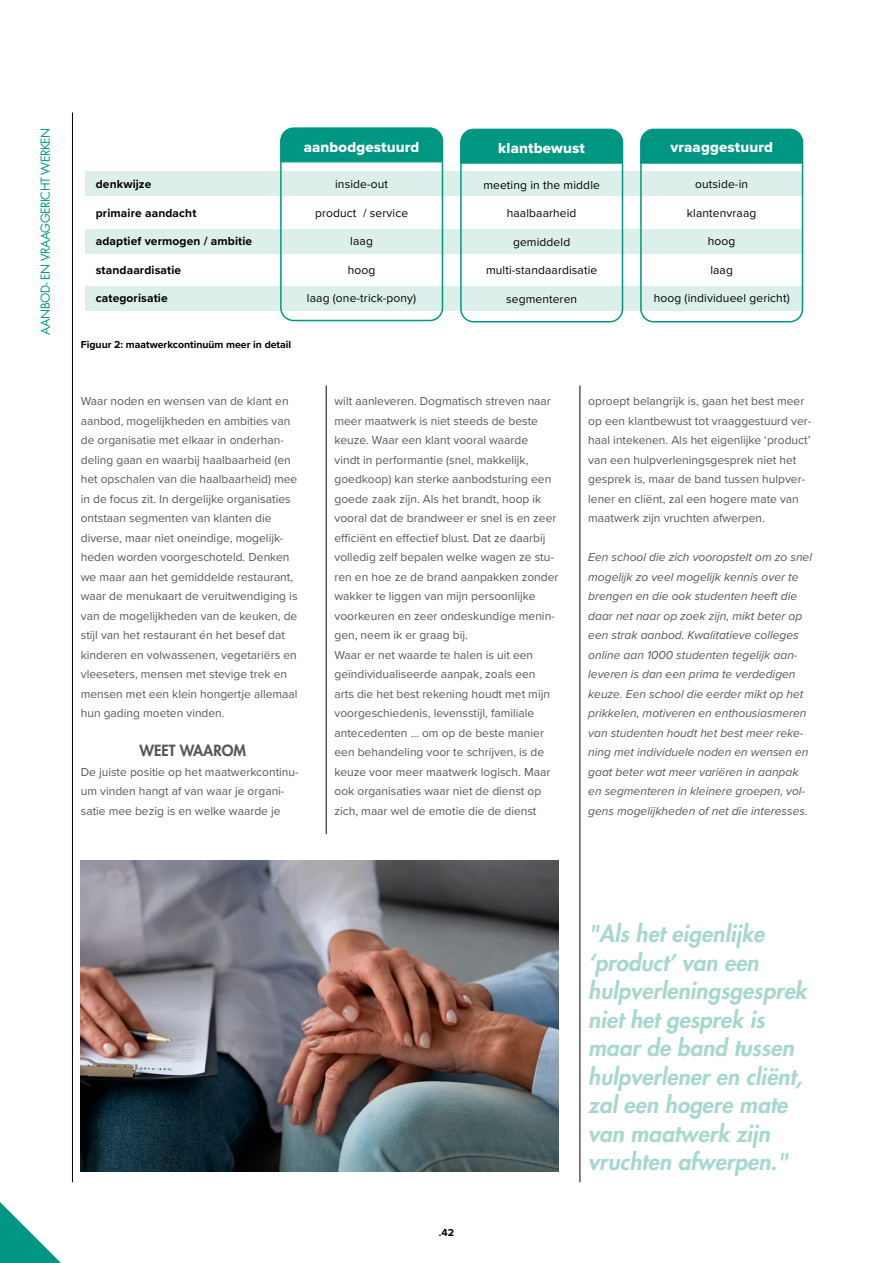
<style>
.page{position:relative;width:893px;height:1263px;background:#fff}
.page>*{position:absolute;margin:0;border:0;box-sizing:border-box;transform-origin:0 0}
.t1{font:italic 800 22.5px/28.5px "Futura Std";color:#a6d8d0}
.t2{font:15px "Proxima Nova Extrabld";letter-spacing:.01em;color:#fff}
.t3{font:800 15px "Futura Std";color:#555756}
.t4{font:12px/19.5px "Proxima Nova";color:#555756}
.t5{font:italic 12px/19.5px "Proxima Nova";color:#555756}
.t6{font:12px "Proxima Nova";letter-spacing:.01em;color:#000}
.t7{font:700 12px "Proxima Nova";letter-spacing:.01em;color:#000}
.t8{font:12px "Futura Std";letter-spacing:-.04em;color:#009782}
.t9{font:700 10.5px "Proxima Nova";color:#000}
</style>
<div class="page">
<hr style="left:580px;top:386px;width:1px;height:796px;background:#000">
<hr style="left:326px;top:386px;width:1px;height:448px;background:#000">
<hr style="left:72px;top:113px;width:1px;height:1069px;background:#000">
<svg style="left:0;top:1202px;width:61px;height:61px"></svg>
<img style="left:81px;top:861px;width:477px;height:311px">
<svg style="left:640px;top:128px;width:163px;height:36px;background:#0b9b87"></svg>
<svg style="left:460px;top:128px;width:163px;height:36px;background:#0b9b87"></svg>
<svg style="left:281px;top:127px;width:162px;height:36px;background:#0a9b87"></svg>
<div style="left:86px;top:172px;width:716px;height:24px;background:#ddefea"></div>
<div style="left:86px;top:229px;width:716px;height:24px;background:#ddefea"></div>
<div style="left:86px;top:286px;width:716px;height:24px;background:#ddefea"></div>
<div style="left:280px;top:128px;width:163px;height:193px;border:2px solid #009782;border-radius:13px"></div>
<div style="left:460px;top:130px;width:163px;height:192px;border:2px solid #009782;border-radius:13px"></div>
<div style="left:640px;top:130px;width:163px;height:192px;border:2px solid #009782;border-radius:13px"></div>
<p class="t8" style="left:38px;top:335px;width:208px;rotate:-90deg">AANBOD- EN VRAAGGERICHT WERKEN</p>
<p class="t7" style="left:96px;top:175px;width:57px">denkwijze</p>
<p class="t7" style="left:96px;top:204px;width:102px">primaire aandacht</p>
<p class="t7" style="left:96px;top:232px;width:158px">adaptief vermogen / ambitie</p>
<p class="t7" style="left:96px;top:261px;width:87px">standaardisatie</p>
<p class="t7" style="left:96px;top:289px;width:73px">categorisatie</p>
<p class="t9" style="left:81px;top:336px;width:212px">Figuur 2: maatwerkcontinuüm meer in detail</p>
<p class="t2" style="left:304px;top:136px;width:117px">aanbodgestuurd</p>
<p class="t2" style="left:498px;top:136px;width:88px">klantbewust</p>
<p class="t2" style="left:670px;top:136px;width:104px">vraaggestuurd</p>
<p class="t6" style="left:335px;top:175px;width:54px">inside-out</p>
<p class="t6" style="left:315px;top:204px;width:95px">product / service</p>
<p class="t6" style="left:350px;top:232px;width:24px">laag</p>
<p class="t6" style="left:348px;top:261px;width:29px">hoog</p>
<p class="t6" style="left:307px;top:289px;width:111px">laag (one-trick-pony)</p>
<p class="t6" style="left:695px;top:175px;width:54px">outside-in</p>
<p class="t6" style="left:687px;top:204px;width:71px">klantenvraag</p>
<p class="t6" style="left:708px;top:232px;width:29px">hoog</p>
<p class="t6" style="left:710px;top:261px;width:24px">laag</p>
<p class="t6" style="left:654px;top:289px;width:137px">hoog (individueel gericht)</p>
<p class="t6" style="left:483px;top:176px;width:118px">meeting in the middle</p>
<p class="t6" style="left:507px;top:205px;width:71px">haalbaarheid</p>
<p class="t6" style="left:513px;top:233px;width:59px">gemiddeld</p>
<p class="t6" style="left:486px;top:262px;width:113px">multi-standaardisatie</p>
<p class="t6" style="left:506px;top:290px;width:73px">segmenteren</p>
<p class="t4" style="left:81px;top:391px;width:218px">Waar noden en wensen van de klant en aanbod, mogelijkheden en ambities van de organisatie met elkaar in onderhan&shy;deling gaan en waarbij haalbaarheid (en het opschalen van die haalbaarheid) mee in de focus zit. In dergelijke organisaties ontstaan segmenten van klanten die diverse, maar niet oneindige, mogelijk&shy;heden worden voorgeschoteld. Denken we maar aan het gemiddelde restaurant, waar de menukaart de veruitwendiging is van de mogelijkheden van de keuken, de stijl van het restaurant én het besef dat kinderen en volwassenen, vegetariërs en vleeseters, mensen met stevige trek en mensen met een klein hongertje allemaal hun gading moeten vinden.</p>
<p class="t3" style="left:140px;top:741px;width:108px">WEET WAAROM</p>
<p class="t4" style="left:81px;top:761px;width:219px">De juiste positie op het maatwerkcontinu&shy;üm vinden hangt af van waar je organi&shy;satie mee bezig is en welke waarde je</p>
<p class="t4" style="left:334px;top:391px;width:225px">wilt aanleveren. Dogmatisch streven naar meer maatwerk is niet steeds de beste keuze. Waar een klant vooral waarde<br>vindt in performantie (snel, makkelijk, goedkoop) kan sterke aanbodsturing een goede zaak zijn. Als het brandt, hoop ik vooral dat de brandweer er snel is en zeer efficiënt en effectief blust. Dat ze daarbij volledig zelf bepalen welke wagen ze stu&shy;ren en hoe ze de brand aanpakken zonder wakker te liggen van mijn persoonlijke voorkeuren en zeer ondeskundige menin&shy;gen, neem ik er graag bij.<br>Waar er net waarde te halen is uit een geïndividualiseerde aanpak, zoals een<br>arts die het best rekening houdt met mijn voorgeschiedenis, levensstijl, familiale antecedenten … om op de beste manier een behandeling voor te schrijven, is de keuze voor meer maatwerk logisch. Maar ook organisaties waar niet de dienst op zich, maar wel de emotie die de dienst</p>
<p class="t4" style="left:588px;top:391px;width:225px">oproept belangrijk is, gaan het best meer op een klantbewust tot vraaggestuurd ver&shy;haal intekenen. Als het eigenlijke ‘product’ van een hulpverleningsgesprek niet het gesprek is, maar de band tussen hulpver&shy;lener en cliënt, zal een hogere mate van maatwerk zijn vruchten afwerpen.</p>
<p class="t5" style="left:588px;top:547px;width:225px">Een school die zich vooropstelt om zo snel mogelijk zo veel mogelijk kennis over te brengen en die ook studenten heeft die daar net naar op zoek zijn, mikt beter op een strak aanbod. Kwalitatieve colleges online aan 1000 studenten tegelijk aan&shy;leveren is dan een prima te verdedigen keuze. Een school die eerder mikt op het prikkelen, motiveren en enthousiasmeren van studenten houdt het best meer reke&shy;ning met individuele noden en wensen en gaat beter wat meer variëren in aanpak en segmenteren in kleinere groepen, vol&shy;gens mogelijkheden of net die interesses.</p>
<p class="t9" style="left:439px;top:1225px;width:17px">.42</p>
<h1 class="t1" style="left:588px;top:920px;width:220px">"Als het eigenlijke ‘product’ van een hulpverleningsgesprek niet het gesprek is maar de band tussen hulpverlener en cliënt, zal een hogere mate van maatwerk zijn vruchten afwerpen."</h1>
</div>
